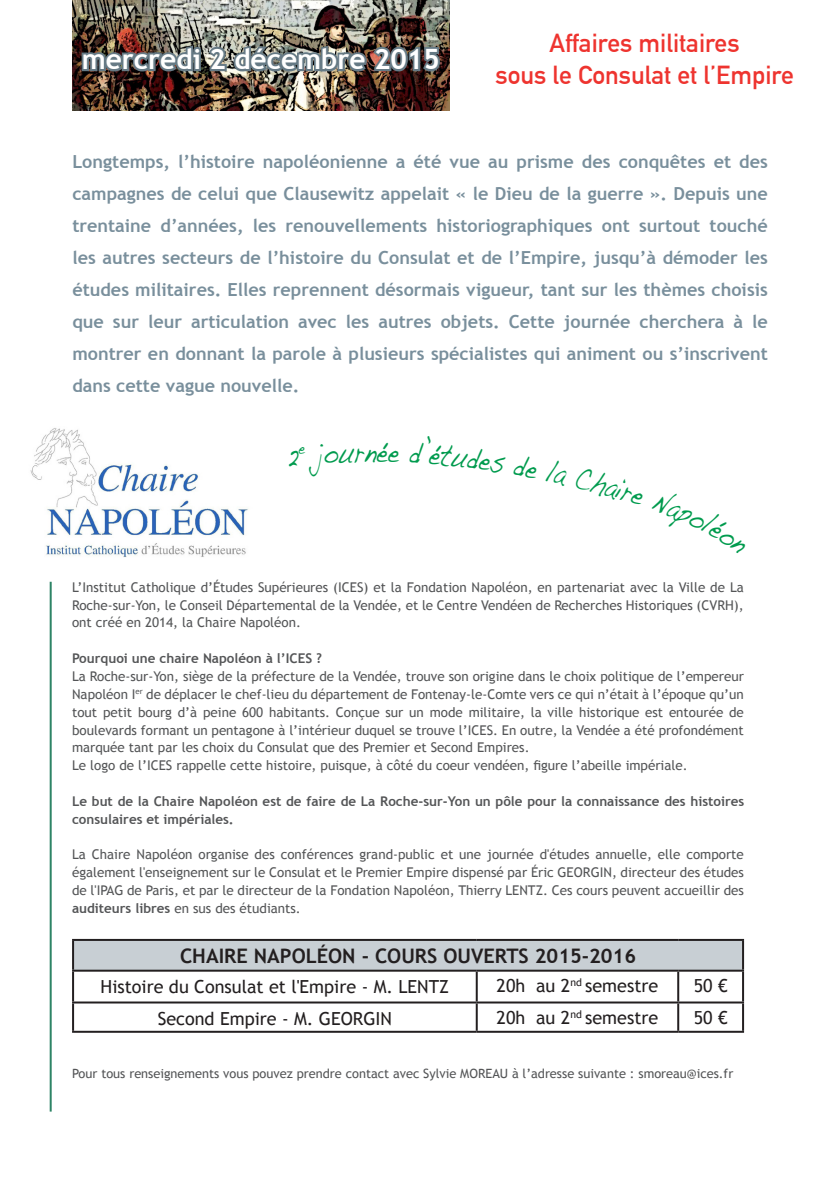
<style>
.page{position:relative;width:840px;height:1191px;background:#fff}
.page>*{position:absolute;margin:0;border:0;box-sizing:border-box;transform-origin:0 0}
.t1{font:32.6px "Handwriting Dakota";color:#009b4e;scale:.71 1}
.t2{font:700 28px "Trebuchet MS";color:#fff}
.t3{font:700 25.6px "DIN Alternate";color:#ee342f}
.t4{font:700 20px "Trebuchet MS";color:#231f20}
.t5{font:700 18px/32px "Trebuchet MS";color:#798f9c;text-align:justify}
.t6{font:18px "Trebuchet MS";color:#231f20}
.t7{font:13.4px/17.8px "Trebuchet MS";color:#545557;text-align:justify}
.t8{font:700 13.4px/17.8px "Trebuchet MS";color:#545557}
.t9{font:12.8px "Trebuchet MS";color:#545557}
.s1{font-weight:700}
</style>
<div class="page">
<div style="left:73px;top:940px;width:669px;height:30px;background:#c8cfd4"></div>
<hr style="left:72px;top:939px;width:404px;height:2px;background:#231f20">
<hr style="left:72px;top:941px;width:2px;height:28px;background:#231f20">
<hr style="left:476px;top:939px;width:201px;height:2px;background:#231f20">
<hr style="left:677px;top:939px;width:66px;height:2px;background:#231f20">
<hr style="left:741px;top:941px;width:2px;height:28px;background:#231f20">
<hr style="left:72px;top:969px;width:404px;height:2px;background:#231f20">
<hr style="left:72px;top:971px;width:2px;height:30px;background:#231f20">
<hr style="left:476px;top:969px;width:201px;height:2px;background:#231f20">
<hr style="left:475px;top:971px;width:2px;height:30px;background:#231f20">
<hr style="left:677px;top:969px;width:66px;height:2px;background:#231f20">
<hr style="left:676px;top:971px;width:2px;height:30px;background:#231f20">
<hr style="left:741px;top:971px;width:2px;height:30px;background:#231f20">
<hr style="left:72px;top:1001px;width:404px;height:2px;background:#231f20">
<hr style="left:72px;top:1003px;width:2px;height:27px;background:#231f20">
<hr style="left:476px;top:1001px;width:201px;height:2px;background:#231f20">
<hr style="left:475px;top:1003px;width:2px;height:27px;background:#231f20">
<hr style="left:677px;top:1001px;width:66px;height:2px;background:#231f20">
<hr style="left:676px;top:1003px;width:2px;height:27px;background:#231f20">
<hr style="left:741px;top:1003px;width:2px;height:27px;background:#231f20">
<hr style="left:72px;top:1030px;width:404px;height:2px;background:#231f20">
<hr style="left:476px;top:1030px;width:201px;height:2px;background:#231f20">
<hr style="left:677px;top:1030px;width:66px;height:2px;background:#231f20">
<img style="left:30px;top:428px;width:218px;height:129px">
<hr style="left:50px;top:582px;width:2px;height:529px;background:#2d8466">
<img style="left:72px;top:0;width:377px;height:111px">
<img style="left:80px;top:43px;width:361px;height:31px">
<p class="t2" style="left:82px;top:42px;width:359px">mercredi 2 décembre 2015</p>
<p class="t3" style="left:549px;top:24px;width:191px">Affaires militaires</p>
<p class="t3" style="left:495px;top:55px;width:299px">sous le Consulat et l’Empire</p>
<p class="t5" style="left:72px;top:146px;width:696px">Longtemps, l’histoire napoléonienne a été vue au prisme des conquêtes et des campagnes de celui que Clausewitz appelait « le Dieu de la guerre ». Depuis une trentaine d’années, les renouvellements historiographiques ont surtout touché les autres secteurs de l’histoire du Consulat et de l’Empire, jusqu’à démoder les études militaires. Elles reprennent désormais vigueur, tant sur les thèmes choisis que sur leur articulation avec les autres objets. Cette journée cherchera à le montrer en donnant la parole à plusieurs spécialistes qui animent ou s’inscrivent dans cette vague nouvelle.</p>
<p class="t1" style="left:364px;top:432px;width:18px">n</p>
<p class="t7" style="left:72px;top:578px;width:673px">L’Institut Catholique d’Études Supérieures (ICES) et la Fondation Napoléon, en partenariat avec la Ville de La Roche-sur-Yon, le Conseil Départemental de la Vendée, et le Centre Vendéen de Recherches Historiques (CVRH), ont créé en 2014, la Chaire Napoléon.</p>
<p class="t8" style="left:72px;top:649px;width:251px">Pourquoi une chaire Napoléon à l’ICES ?</p>
<p class="t7" style="left:72px;top:667px;width:673px">La Roche-sur-Yon, siège de la préfecture de la Vendée, trouve son origine dans le choix politique de l’empereur Napoléon I<sup>er</sup> de déplacer le chef-lieu du département de Fontenay-le-Comte vers ce qui n’était à l’époque qu’un tout petit bourg d’à peine 600 habitants. Conçue sur un mode militaire, la ville historique est entourée de boulevards formant un pentagone à l’intérieur duquel se trouve l’ICES. En outre, la Vendée a été profondément marquée tant par les choix du Consulat que des Premier et Second Empires.</p>
<p class="t7" style="left:72px;top:756px;width:616px">Le logo de l’ICES rappelle cette histoire, puisque, à côté du coeur vendéen, figure l’abeille impériale.</p>
<p class="t8" style="left:72px;top:792px;width:673px">Le but de la Chaire Napoléon est de faire de La Roche-sur-Yon un pôle pour la connaissance des histoires consulaires et impériales.</p>
<p class="t7" style="left:72px;top:846px;width:673px">La Chaire Napoléon organise des conférences grand-public et une journée d'études annuelle, elle comporte également l'enseignement sur le Consulat et le Premier Empire dispensé par Éric GEORGIN, directeur des études de l'IPAG de Paris, et par le directeur de la Fondation Napoléon, Thierry LENTZ. Ces cours peuvent accueillir des <span class="s1">auditeurs libres</span> en sus des étudiants.</p>
<p class="t4" style="left:180px;top:943px;width:457px">CHAIRE NAPOLÉON - COURS OUVERTS 2015-2016</p>
<p class="t6" style="left:100px;top:976px;width:350px">Histoire du Consulat et l'Empire - M. LENTZ</p>
<p class="t6" style="left:496px;top:975px;width:163px">20h au 2<sup>nd</sup> semestre</p>
<p class="t6" style="left:693px;top:975px;width:35px">50 €</p>
<p class="t6" style="left:157px;top:1008px;width:236px">Second Empire - M. GEORGIN</p>
<p class="t6" style="left:496px;top:1006px;width:163px">20h au 2<sup>nd</sup> semestre</p>
<p class="t6" style="left:693px;top:1006px;width:35px">50 €</p>
<p class="t9" style="left:72px;top:1066px;width:662px">Pour tous renseignements vous pouvez prendre contact avec Sylvie MOREAU à l’adresse suivante : smoreau@ices.fr</p>
</div>
